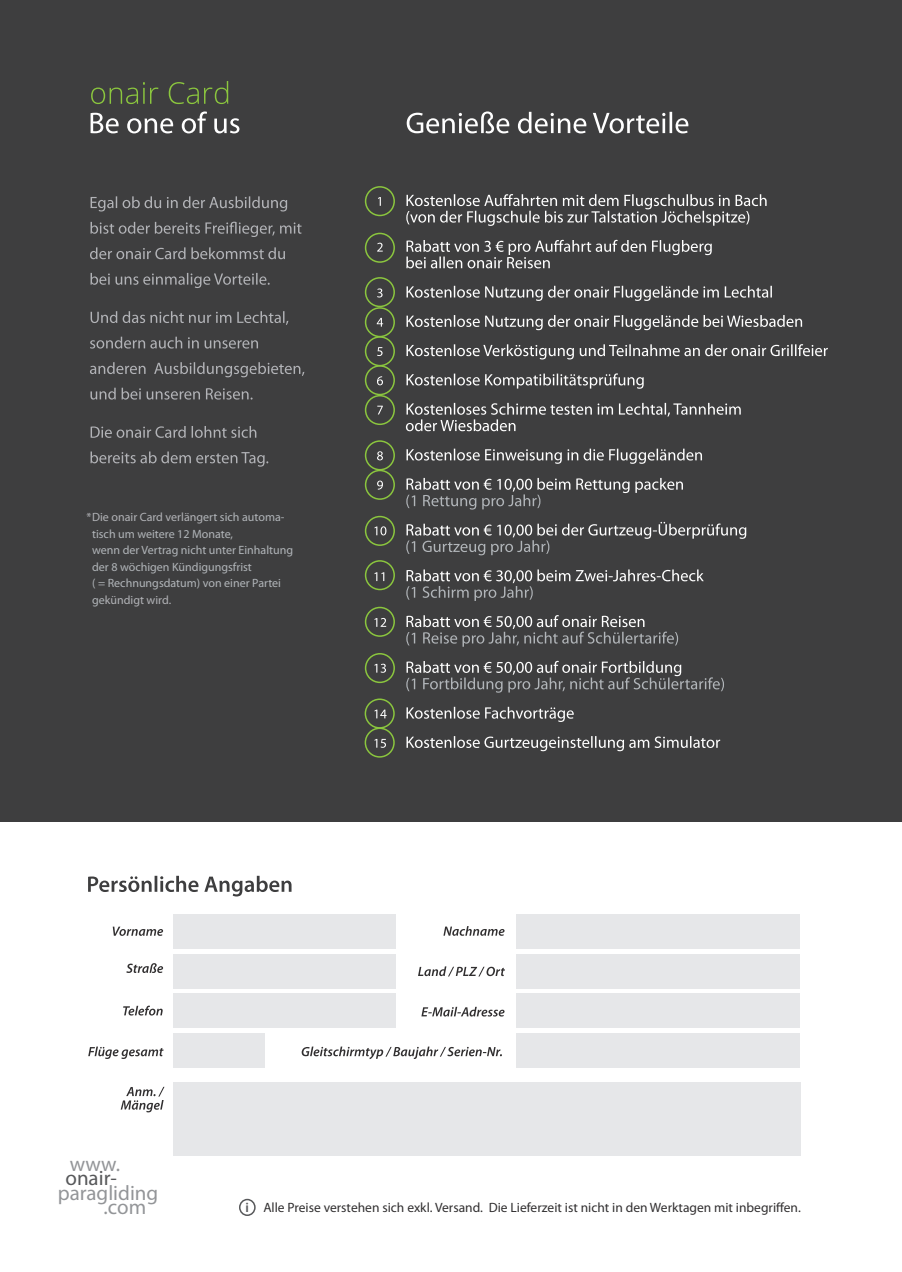
<style>
.page{position:relative;width:902px;height:1272px;background:#fff}
.page>*{position:absolute;margin:0;border:0;box-sizing:border-box;transform-origin:0 0}
.t1{font:21px "Myriad Pro";color:#939598}
.t2{font:21px "Myriad Pro";color:#57585a}
.t3{font:13.5px "Myriad Pro";color:#312f30}
.t4{font:12px/16.5px "Myriad Pro";color:#b1b5b9}
.s1{color:#b2b3b7}
.s2{font-weight:600;color:#57585a}
</style>
<div class="page">
<div style="left:173px;top:914px;width:222px;height:34px;background:#e6e7e9"></div>
<div style="left:173px;top:954px;width:222px;height:34px;background:#e6e7e9"></div>
<div style="left:173px;top:993px;width:222px;height:34px;background:#e6e7e9"></div>
<div style="left:173px;top:1033px;width:91px;height:34px;background:#e6e7e9"></div>
<div style="left:173px;top:1081px;width:627px;height:74px;background:#e6e7e9"></div>
<div style="left:516px;top:914px;width:284px;height:34px;background:#e6e7e9"></div>
<div style="left:516px;top:954px;width:284px;height:34px;background:#e6e7e9"></div>
<div style="left:516px;top:993px;width:284px;height:34px;background:#e6e7e9"></div>
<div style="left:516px;top:1033px;width:284px;height:34px;background:#e6e7e9"></div>
<svg style="left:113px;top:926px;width:50px;height:9px"></svg>
<svg style="left:126px;top:963px;width:37px;height:9px"></svg>
<svg style="left:123px;top:1005px;width:40px;height:10px"></svg>
<svg style="left:88px;top:1046px;width:75px;height:12px"></svg>
<svg style="left:301px;top:1046px;width:201px;height:13px"></svg>
<svg style="left:121px;top:1086px;width:43px;height:26px"></svg>
<svg style="left:418px;top:966px;width:87px;height:10px"></svg>
<svg style="left:421px;top:1006px;width:83px;height:10px"></svg>
<svg style="left:443px;top:926px;width:61px;height:9px"></svg>
<svg style="left:88px;top:875px;width:203px;height:21px"></svg>
<div style="left:239px;top:1198px;width:16px;height:17px;border:2px solid #57585a;border-radius:50%"></div>
<div style="left:0;top:0;width:901px;height:821px;background:#3e3e3f"></div>
<svg style="left:90px;top:451px;width:178px;height:15px"></svg>
<svg style="left:91px;top:426px;width:165px;height:12px"></svg>
<svg style="left:90px;top:388px;width:162px;height:11px"></svg>
<svg style="left:90px;top:362px;width:214px;height:15px"></svg>
<svg style="left:90px;top:337px;width:168px;height:11px"></svg>
<svg style="left:91px;top:311px;width:197px;height:14px"></svg>
<svg style="left:90px;top:273px;width:180px;height:15px"></svg>
<svg style="left:90px;top:247px;width:195px;height:12px"></svg>
<svg style="left:90px;top:222px;width:211px;height:15px"></svg>
<svg style="left:91px;top:196px;width:196px;height:15px"></svg>
<svg style="left:91px;top:81px;width:137px;height:23px"></svg>
<svg style="left:91px;top:111px;width:148px;height:22px"></svg>
<svg style="left:406px;top:111px;width:282px;height:22px"></svg>
<svg style="left:406px;top:736px;width:314px;height:15px"></svg>
<svg style="left:406px;top:706px;width:167px;height:16px"></svg>
<svg style="left:406px;top:661px;width:318px;height:31px"></svg>
<svg style="left:406px;top:615px;width:272px;height:31px"></svg>
<svg style="left:406px;top:569px;width:297px;height:32px"></svg>
<svg style="left:406px;top:522px;width:340px;height:33px"></svg>
<svg style="left:406px;top:478px;width:277px;height:31px"></svg>
<svg style="left:406px;top:448px;width:296px;height:16px"></svg>
<svg style="left:406px;top:403px;width:334px;height:28px"></svg>
<svg style="left:406px;top:373px;width:237px;height:16px"></svg>
<svg style="left:406px;top:344px;width:421px;height:15px"></svg>
<svg style="left:406px;top:315px;width:396px;height:15px"></svg>
<svg style="left:406px;top:286px;width:365px;height:15px"></svg>
<svg style="left:406px;top:240px;width:305px;height:28px"></svg>
<svg style="left:406px;top:194px;width:360px;height:32px"></svg>
<svg style="left:374px;top:739px;width:12px;height:8px"></svg>
<svg style="left:374px;top:709px;width:12px;height:9px"></svg>
<svg style="left:374px;top:663px;width:12px;height:9px"></svg>
<svg style="left:374px;top:618px;width:12px;height:9px"></svg>
<svg style="left:374px;top:572px;width:10px;height:9px"></svg>
<svg style="left:374px;top:526px;width:12px;height:9px"></svg>
<svg style="left:377px;top:480px;width:6px;height:9px"></svg>
<svg style="left:377px;top:451px;width:6px;height:9px"></svg>
<svg style="left:377px;top:405px;width:6px;height:9px"></svg>
<svg style="left:377px;top:376px;width:6px;height:9px"></svg>
<svg style="left:377px;top:347px;width:5px;height:9px"></svg>
<svg style="left:376px;top:318px;width:7px;height:8px"></svg>
<svg style="left:377px;top:288px;width:5px;height:9px"></svg>
<svg style="left:377px;top:243px;width:6px;height:8px"></svg>
<svg style="left:378px;top:197px;width:3px;height:9px"></svg>
<div style="left:365px;top:365px;width:30px;height:30px;border:2px solid #8bc63e;border-radius:50%"></div>
<div style="left:365px;top:336px;width:30px;height:30px;border:2px solid #8bc63e;border-radius:50%"></div>
<div style="left:365px;top:470px;width:30px;height:30px;border:2px solid #8bc63e;border-radius:50%"></div>
<div style="left:365px;top:560px;width:30px;height:30px;border:2px solid #8bc63e;border-radius:50%"></div>
<div style="left:365px;top:606px;width:30px;height:31px;border:2px solid #8bc63e;border-radius:50%"></div>
<div style="left:365px;top:653px;width:30px;height:30px;border:2px solid #8bc63e;border-radius:50%"></div>
<div style="left:364px;top:727px;width:30px;height:30px;border:2px solid #8bc63e;border-radius:50%"></div>
<div style="left:364px;top:698px;width:30px;height:30px;border:2px solid #8bc63e;border-radius:50%"></div>
<div style="left:365px;top:307px;width:30px;height:30px;border:2px solid #8bc63e;border-radius:50%"></div>
<div style="left:365px;top:440px;width:30px;height:30px;border:2px solid #8bc63e;border-radius:50%"></div>
<div style="left:365px;top:395px;width:30px;height:30px;border:2px solid #8bc63e;border-radius:50%"></div>
<div style="left:365px;top:516px;width:30px;height:30px;border:2px solid #8bc63e;border-radius:50%"></div>
<div style="left:365px;top:277px;width:30px;height:30px;border:2px solid #8bc63e;border-radius:50%"></div>
<div style="left:365px;top:233px;width:30px;height:30px;border:2px solid #8bc63e;border-radius:50%"></div>
<div style="left:365px;top:186px;width:30px;height:30px;border:2px solid #8bc63e;border-radius:50%"></div>
<p class="t4" style="left:92px;top:508px;width:202px;text-indent:-6px"><span class="s1">*Die onair Card verläng</span>ert sich automa&shy;tisch um weitere 12 Monate,<br>wenn der Vertrag nicht unter Einhaltung der 8 wöchigen Kündigungsfrist<br>( = Rechnungsdatum) von einer Partei ge<span class="s1">kündigt wird.</span></p>
<h1 class="t1" style="left:70px;top:1151px;width:52px">www.</h1>
<h1 class="t2" style="left:65px;top:1164px;width:53px">onair-</h1>
<h1 class="t1" style="left:58px;top:1179px;width:102px">paragliding</h1>
<h1 class="t1" style="left:103px;top:1193px;width:44px">.com</h1>
<p class="t3" style="left:245px;top:1199px;width:557px"><span class="s2">i</span> Alle Preise verstehen sich exkl. Versand. Die Lieferzeit ist nicht in den Werktagen mit inbegriffen.</p>
</div>
